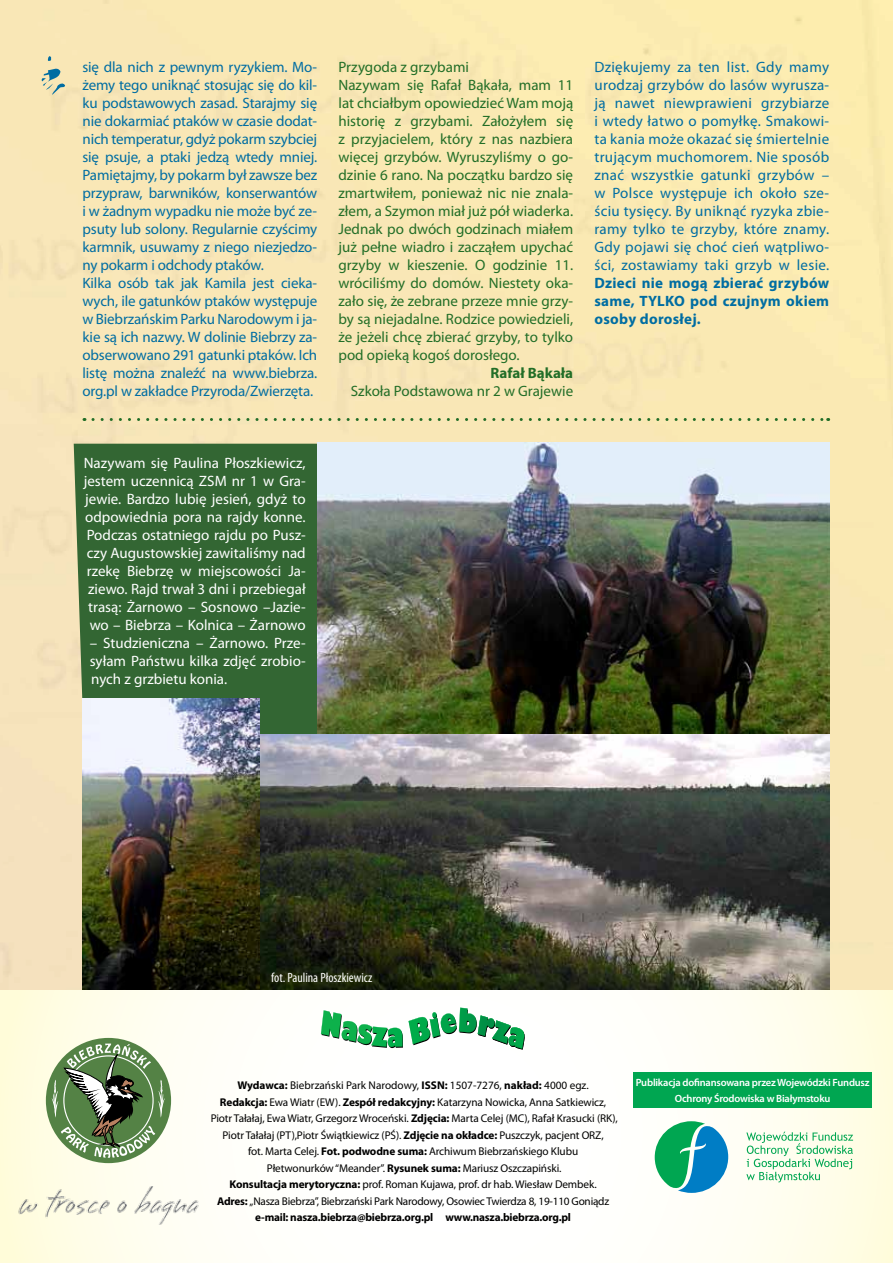
<style>
.page{position:relative;width:893px;height:1263px;background:#fff}
.page>*{position:absolute;margin:0;border:0;box-sizing:border-box;transform-origin:0 0}
.t1{font:15px/18px "Myriad Pro";letter-spacing:-.01em;color:#006da2}
.t2{font:15px/18px "Myriad Pro";color:#226e27}
.t3{font:15px/18px "Myriad Pro";color:#fff;text-align:center}
.t4{font:700 15px/18px "Myriad Pro";letter-spacing:.02em;color:#006da2;text-align:justify}
.t5{font:700 15px "Myriad Pro";color:#226e27}
.t6{font:condensed 13.5px "Myriad Pro";color:#fff}
.t7{font:11.25px/16.5px "Myriad Pro";letter-spacing:-.01em;color:#000;text-align:center}
.t8{font:600 10.5px/16.5px "Myriad Pro";letter-spacing:-.02em;color:#fff;text-align:center}
.s1{font-weight:700}
</style>
<div class="page">
<div style="left:0;top:0;width:893px;height:990px;background:#f9e7b5"></div>
<svg style="left:41px;top:56px;width:24px;height:39px"></svg>
<div style="left:74px;top:444px;width:243px;height:290px;background:#363"></div>
<img style="left:317px;top:443px;width:512px;height:291px">
<svg style="left:93px;top:418px;width:736px;height:3px;background:#c2c891"></svg>
<img style="left:259px;top:734px;width:570px;height:256px">
<img style="left:82px;top:699px;width:177px;height:291px">
<svg style="left:0;top:990px;width:893px;height:273px"></svg>
<div style="left:46px;top:1038px;width:125px;height:125px;background:#548245;border-radius:50%"></div>
<svg style="left:52px;top:1043px;width:113px;height:115px"></svg>
<div style="left:634px;top:1072px;width:238px;height:36px;background:#00a651"></div>
<svg style="left:655px;top:1121px;width:78px;height:116px"></svg>
<svg style="left:746px;top:1132px;width:147px;height:98px"></svg>
<svg style="left:319px;top:1006px;width:207px;height:45px"></svg>
<img style="left:12px;top:1186px;width:194px;height:38px">
<p class="t1" style="left:82px;top:58px;width:236px">się dla nich z pewnym ryzykiem. Mo&shy;żemy tego uniknąć stosując się do kil&shy;ku podstawowych zasad. Starajmy się nie dokarmiać ptaków w czasie dodat&shy;nich temperatur, gdyż pokarm szybciej się psuje, a ptaki jedzą wtedy mniej.<br>Pamiętajmy, by pokarm był zawsze bez przypraw, barwników, konserwantów i w żadnym wypadku nie może być ze&shy;psuty lub solony. Regularnie czyścimy karmnik, usuwamy z niego niezjedzo&shy;ny pokarm i odchody ptaków.<br>Kilka osób tak jak Kamila jest cieka&shy;wych, ile gatunków ptaków występuje w Biebrzańskim Parku Narodowym i ja&shy;kie są ich nazwy. W dolinie Biebrzy za&shy;obserwowano 291 gatunki ptaków. Ich listę można znaleźć na www.biebrza. org.pl w zakładce Przyroda/Zwierzęta.</p>
<p class="t2" style="left:338px;top:58px;width:236px">Przygoda z grzybami<br>Nazywam się Rafał Bąkała, mam 11 lat chciałbym opowiedzieć Wam moją historię z grzybami. Założyłem się z przyjacielem, który z nas nazbiera więcej grzybów. Wyruszyliśmy o go&shy;dzinie 6 rano. Na początku bardzo się zmartwiłem, ponieważ nic nie znala&shy;złem, a Szymon miał już pół wiaderka.<br>Jednak po dwóch godzinach miałem już pełne wiadro i zacząłem upychać grzyby w kieszenie. O godzinie 11. wróciliśmy do domów. Niestety oka&shy;zało się, że zebrane przeze mnie grzy&shy;by są niejadalne. Rodzice powiedzieli, że jeżeli chcę zbierać grzyby, to tylko pod opieką kogoś dorosłego.</p>
<p class="t5" style="left:490px;top:363px;width:84px">Rafał Bąkała</p>
<p class="t2" style="left:351px;top:382px;width:224px">Szkoła Podstawowa nr 2 w Grajewie</p>
<p class="t1" style="left:594px;top:58px;width:236px;text-align:justify">Dziękujemy za ten list. Gdy mamy urodzaj grzybów do lasów wyrusza&shy;ją nawet niewprawieni grzybiarze i wtedy łatwo o pomyłkę. Smakowi&shy;ta kania może okazać się śmiertelnie trującym muchomorem. Nie sposób znać wszystkie gatunki grzybów – w Polsce występuje ich około sze&shy;ściu tysięcy. By uniknąć ryzyka zbie&shy;ramy tylko te grzyby, które znamy.<br>Gdy pojawi się choć cień wątpliwo&shy;ści, zostawiamy taki grzyb w lesie.</p>
<p class="t4" style="left:594px;top:273px;width:236px">Dzieci nie mogą zbierać grzybów same, TYLKO pod czujnym okiem osoby dorosłej.</p>
<p class="t3" style="left:84px;top:454px;width:224px">Nazywam się Paulina Płoszkiewicz, jestem uczennicą ZSM nr 1 w Gra&shy;jewie. Bardzo lubię jesień, gdyż to odpowiednia pora na rajdy konne.<br>Podczas ostatniego rajdu po Pusz&shy;czy Augustowskiej zawitaliśmy nad rzekę Biebrzę w miejscowości Ja&shy;ziewo. Rajd trwał 3 dni i przebiegał trasą: Żarnowo – Sosnowo –Jazie&shy;wo – Biebrza – Kolnica – Żarnowo</p>
<p class="t3" style="left:90px;top:634px;width:218px;text-align:justify">– Studzieniczna – Żarnowo. Prze&shy;syłam Państwu kilka zdjęć zrobio&shy;nych z grzbietu konia.</p>
<p class="t6" style="left:271px;top:969px;width:103px">fot. Paulina Płoszkiewicz</p>
<p class="t7" style="left:211px;top:1077px;width:409px"><span class="s1">Wydawca:</span> Biebrzański Park Narodowy, <span class="s1">ISSN:</span> 1507-7276, <span class="s1">nakład:</span> 4000 egz.<br><span class="s1">Redakcja:</span> Ewa Wiatr (EW). <span class="s1">Zespół redakcyjny:</span> Katarzyna Nowicka, Anna Satkiewicz, Piotr Tałałaj, Ewa Wiatr, Grzegorz Wroceński. <span class="s1">Zdjęcia:</span> Marta Celej (MC), Rafał Krasucki (RK), Piotr Tałałaj (PT),Piotr Świątkiewicz (PŚ). <span class="s1">Zdjęcie na okładce:</span> Puszczyk, pacjent ORZ,<br>fot. Marta Celej. <span class="s1">Fot. podwodne suma:</span> Archiwum Biebrzańskiego Klubu<br>Płetwonurków “Meander”. <span class="s1">Rysunek suma:</span> Mariusz Oszczapiński.<br><span class="s1">Konsultacja merytoryczna:</span> prof. Roman Kujawa, prof. dr hab. Wiesław Dembek.<br><span class="s1">Adres:</span> „Nasza Biebrza”, Biebrzański Park Narodowy, Osowiec Twierdza 8, 19-110 Goniądz <span class="s1">e-mail: nasza.biebrza@biebrza.org.pl www.nasza.biebrza.org.pl</span></p>
<p class="t8" style="left:636px;top:1074px;width:235px">Publikacja dofinansowana przez Wojewódzki Fundusz<br>Ochrony Środowiska w Białymstoku</p>
</div>
